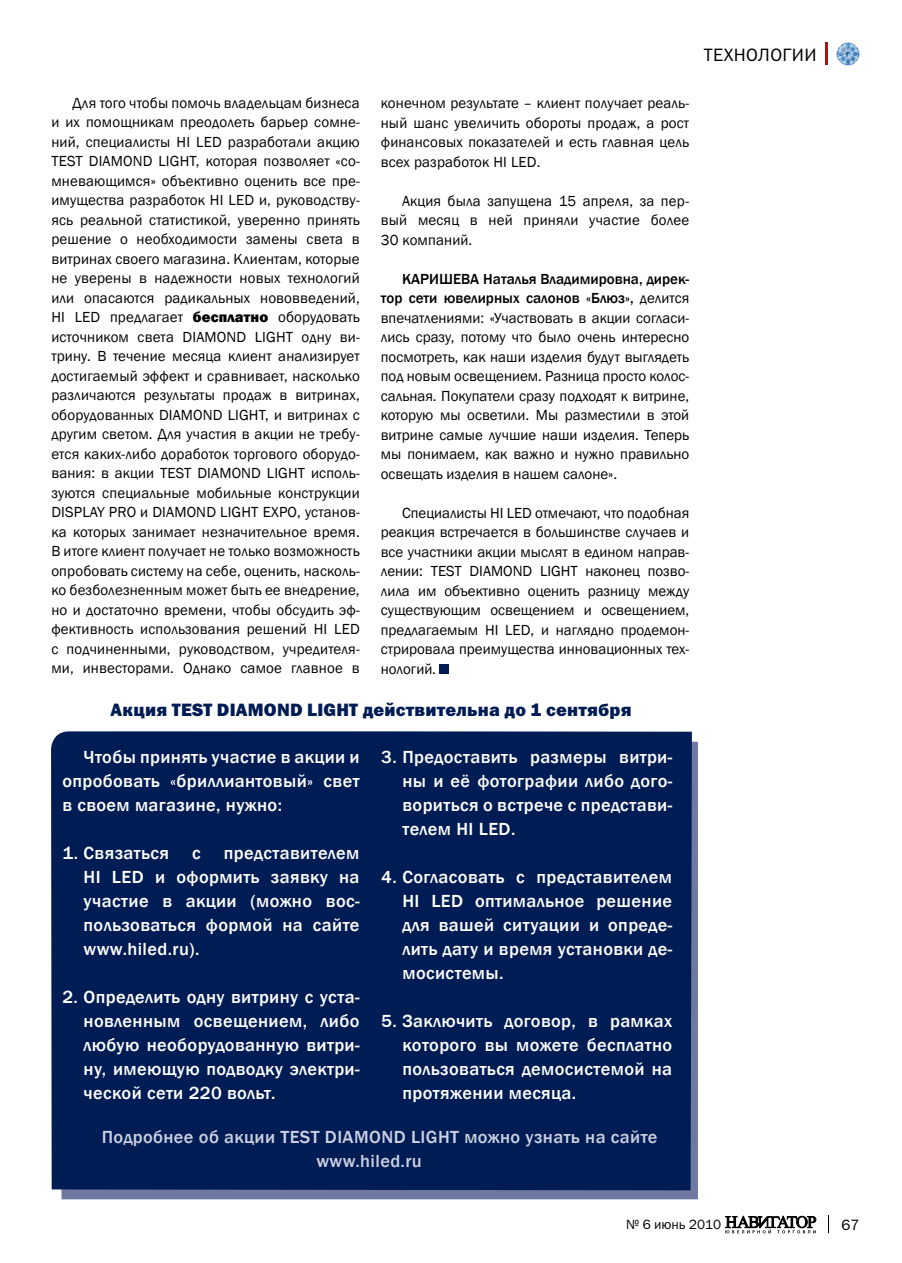
<style>
.page{position:relative;width:902px;height:1263px;background:#fff}
.page>*{position:absolute;margin:0;border:0;box-sizing:border-box;transform-origin:0 0}
.t1{font:500 18px/24px "Franklin Gothic";letter-spacing:.02em;color:#fff;text-align:justify}
.t2{font:500 18px/24px "Franklin Gothic";letter-spacing:.02em;color:#cccfe0}
.t3{font:18px "Franklin Gothic Heavy C";letter-spacing:.01em;color:#001c54}
.t4{font:18px "Franklin Gothic Book C";letter-spacing:.02em;color:#000}
.t5{font:15px/19.5px "Franklin Gothic";color:#000;text-align:justify}
.t6{font:15px "Franklin Gothic Book C";color:#000}
.t7{font:13.5px "Franklin Gothic Book C";color:#000}
.s1{font-weight:800}
.s2{font-weight:500}
</style>
<div class="page">
<svg style="left:725px;top:1216px;width:91px;height:17px"></svg>
<svg style="left:828px;top:1215px;width:1px;height:18px"></svg>
<img style="left:836px;top:43px;width:23px;height:22px;border-radius:11px">
<hr style="left:825px;top:43px;width:3px;height:22px;background:#b01116">
<div style="left:440px;top:665px;width:9px;height:9px;background:#001c54"></div>
<svg style="left:61px;top:742px;width:636px;height:457px;background:#6a749e"></svg>
<div style="left:51px;top:731px;width:640px;height:459px;background:#001c54"></div>
<p class="t5" style="left:51px;top:93px;width:310px;text-indent:21px">Для того чтобы помочь владельцам бизнеса и их помощникам преодолеть барьер сомне&shy;ний, специалисты HI LED разработали акцию TEST DIAMOND LIGHT, которая позволяет «со&shy;мневающимся» объективно оценить все пре&shy;имущества разработок HI LED и, руководству&shy;ясь реальной статистикой, уверенно принять решение о необходимости замены света в витринах своего магазина. Клиентам, которые не уверены в надежности новых технологий или опасаются радикальных нововведений, HI LED предлагает <span class="s1">бесплатно</span> оборудовать источником света DIAMOND LIGHT одну ви&shy;трину. В течение месяца клиент анализирует достигаемый эффект и сравнивает, насколько различаются результаты продаж в витринах, оборудованных DIAMOND LIGHT, и витринах с другим светом. Для участия в акции не требу&shy;ется каких-либо доработок торгового оборудо&shy;вания: в акции TEST DIAMOND LIGHT исполь&shy;зуются специальные мобильные конструкции DISPLAY PRO и DIAMOND LIGHT EXPO, установ&shy;ка которых занимает незначительное время.<br>В итоге клиент получает не только возможность опробовать систему на себе, оценить, насколь&shy;ко безболезненным может быть ее внедрение, но и достаточно времени, чтобы обсудить эф&shy;фективность использования решений HI LED с подчиненными, руководством, учредителя&shy;ми, инвесторами. Однако самое главное в</p>
<p class="t5" style="left:381px;top:94px;width:310px">конечном результате – клиент получает реаль&shy;ный шанс увеличить обороты продаж, а рост финансовых показателей и есть главная цель всех разработок HI LED.</p>
<p class="t5" style="left:381px;top:191px;width:310px;text-indent:21px">Акция была запущена 15 апреля, за пер&shy;вый месяц в ней приняли участие более 30 компаний.</p>
<p class="t5" style="left:381px;top:269px;width:310px;text-indent:21px"><span class="s2">Каришева Наталья Владимировна, дирек&shy;тор сети ювелирных салонов «Блюз»,</span> делится впечатлениями: «Участвовать в акции согласи&shy;лись сразу, потому что было очень интересно посмотреть, как наши изделия будут выглядеть под новым освещением. Разница просто колос&shy;сальная. П окупатели сразу подходят к витрине, которую мы осветили. М ы разместили в этой витрине самые лучшие наши изделия. Теперь мы понимаем, как важно и нужно правильно освещать изделия в нашем салоне».</p>
<p class="t5" style="left:381px;top:503px;width:310px;text-indent:21px">Специалисты HI LED отмечают, что подобная реакция встречается в большинстве случаев и все участники акции мыслят в едином направ&shy;лении: TEST DIAMOND LIGHT наконец позво&shy;лила им объективно оценить разницу между существующим освещением и освещением, предлагаемым HI LED, и наглядно продемон&shy;стрировала преимущества инновационных тех&shy;нологий.</p>
<p class="t3" style="left:110px;top:700px;width:522px">Акция TEST DIAMOND LIGHT действительна до 1 сентября</p>
<p class="t1" style="left:402px;top:746px;width:271px;text-indent:-21px">3. Предоставить размеры витри&shy;ны и её фотографии либо дого&shy;вориться о встрече с представи&shy;телем HI LED.</p>
<p class="t1" style="left:402px;top:865px;width:271px;text-indent:-21px">4. Согласовать с представителем HI LED оптимальное решение для вашей ситуации и опреде&shy;лить дату и время установки де&shy;мосистемы.</p>
<p class="t1" style="left:402px;top:1009px;width:271px;text-indent:-21px">5. Заключить договор, в рамках которого вы можете бесплатно пользоваться демосистемой на протяжении месяца.</p>
<p class="t2" style="left:316px;top:1125px;width:342px;text-indent:-215px">Подробнее об акции TEST DIAMOND LIGHT можно узнать на сайте www.hiled.ru</p>
<p class="t1" style="left:62px;top:746px;width:298px;text-indent:21px">Чтобы принять участие в акции и опробовать «бриллиантовый» свет в своем магазине, нужно:</p>
<p class="t1" style="left:62px;top:841px;width:108px">1. Связаться</p>
<p class="t1" style="left:192px;top:841px;width:10px">с</p>
<p class="t1" style="left:84px;top:841px;width:277px;text-indent:140px">представителем HI LED и оформить заявку на участие в акции (можно вос&shy;пользоваться формой на сайте www.hiled.ru).</p>
<p class="t1" style="left:84px;top:985px;width:277px;text-indent:-21px">2. Определить одну витрину с уста&shy;новленным освещением, либо любую необорудованную витри&shy;ну, имеющую подводку электри&shy;ческой сети 220 вольт.</p>
<p class="t4" style="left:703px;top:45px;width:114px">ТЕХНОЛОГИИ</p>
<p class="t7" style="left:626px;top:1217px;width:97px">№ 6 июнь 2010</p>
<p class="t6" style="left:841px;top:1217px;width:19px">67</p>
</div>
